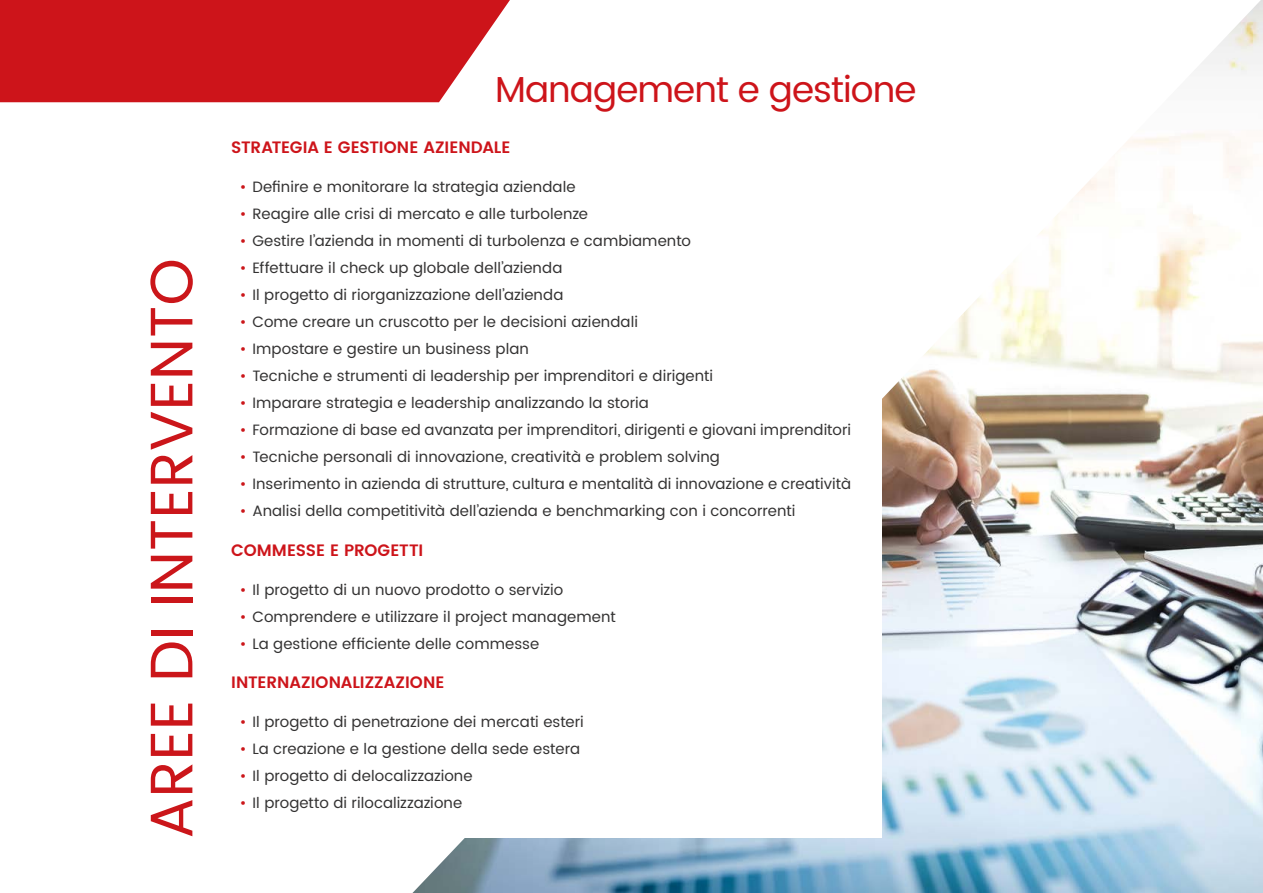
<style>
.page{position:relative;width:1263px;height:893px;background:#fff}
.page>*{position:absolute;margin:0;border:0;box-sizing:border-box;transform-origin:0 0}
.t1{font:60px "Poppins";color:#cb161a}
.t2{font:36px "Poppins";letter-spacing:-.025em;color:#cd141a}
.t3{font:600 16.5px "Poppins";color:#cd141a}
.t4{font:15px "Poppins";letter-spacing:.005em;color:#333232}
.s1{color:#cb161a}
</style>
<div class="page">
<img style="left:412px;top:0;width:851px;height:893px">
<div style="left:201px;top:54px;width:680px;height:784px;background:#fff"></div>
<svg style="left:0;top:0;width:510px;height:102px;background:#d02429"></svg>
<h1 class="t1" style="left:128px;top:839px;width:582px;rotate:-90deg">AREE DI INTERVENTO</h1>
<h2 class="t2" style="left:495px;top:64px;width:423px">Management e gestione</h2>
<p class="t3" style="left:231px;top:135px;width:281px">STRATEGIA E GESTIONE AZIENDALE</p>
<p class="t4" style="left:240px;top:176px;width:337px"><span class="s1">•</span> Definire e monitorare la strategia aziendale</p>
<p class="t4" style="left:240px;top:203px;width:350px"><span class="s1">•</span> Reagire alle crisi di mercato e alle turbolenze</p>
<p class="t4" style="left:240px;top:230px;width:453px"><span class="s1">•</span> Gestire l’azienda in momenti di turbolenza e cambiamento</p>
<p class="t4" style="left:240px;top:257px;width:324px"><span class="s1">•</span> Effettuare il check up globale dell’azienda</p>
<p class="t4" style="left:240px;top:284px;width:325px"><span class="s1">•</span> Il progetto di riorganizzazione dell’azienda</p>
<p class="t4" style="left:240px;top:311px;width:400px"><span class="s1">•</span> Come creare un cruscotto per le decisioni aziendali</p>
<p class="t4" style="left:240px;top:338px;width:291px"><span class="s1">•</span> Impostare e gestire un business plan</p>
<p class="t4" style="left:240px;top:365px;width:475px"><span class="s1">•</span> Tecniche e strumenti di leadership per imprenditori e dirigenti</p>
<p class="t4" style="left:240px;top:392px;width:411px"><span class="s1">•</span> Imparare strategia e leadership analizzando la storia</p>
<p class="t4" style="left:240px;top:419px;width:613px"><span class="s1">•</span> Formazione di base ed avanzata per imprenditori, dirigenti e giovani imprenditori</p>
<p class="t4" style="left:240px;top:446px;width:482px"><span class="s1">•</span> Tecniche personali di innovazione, creatività e problem solving</p>
<p class="t4" style="left:240px;top:473px;width:613px"><span class="s1">•</span> Inserimento in azienda di strutture, cultura e mentalità di innovazione e creatività</p>
<p class="t4" style="left:240px;top:500px;width:557px"><span class="s1">•</span> Analisi della competitività dell’azienda e benchmarking con i concorrenti</p>
<p class="t3" style="left:231px;top:538px;width:193px">COMMESSE E PROGETTI</p>
<p class="t4" style="left:240px;top:579px;width:325px"><span class="s1">•</span> Il progetto di un nuovo prodotto o servizio</p>
<p class="t4" style="left:240px;top:606px;width:378px"><span class="s1">•</span> Comprendere e utilizzare il project management</p>
<p class="t4" style="left:240px;top:633px;width:301px"><span class="s1">•</span> La gestione efficiente delle commesse</p>
<p class="t3" style="left:231px;top:670px;width:215px">INTERNAZIONALIZZAZIONE</p>
<p class="t4" style="left:240px;top:711px;width:346px"><span class="s1">•</span> Il progetto di penetrazione dei mercati esteri</p>
<p class="t4" style="left:240px;top:738px;width:342px"><span class="s1">•</span> La creazione e la gestione della sede estera</p>
<p class="t4" style="left:240px;top:765px;width:234px"><span class="s1">•</span> Il progetto di delocalizzazione</p>
<p class="t4" style="left:240px;top:792px;width:224px"><span class="s1">•</span> Il progetto di rilocalizzazione</p>
</div>
